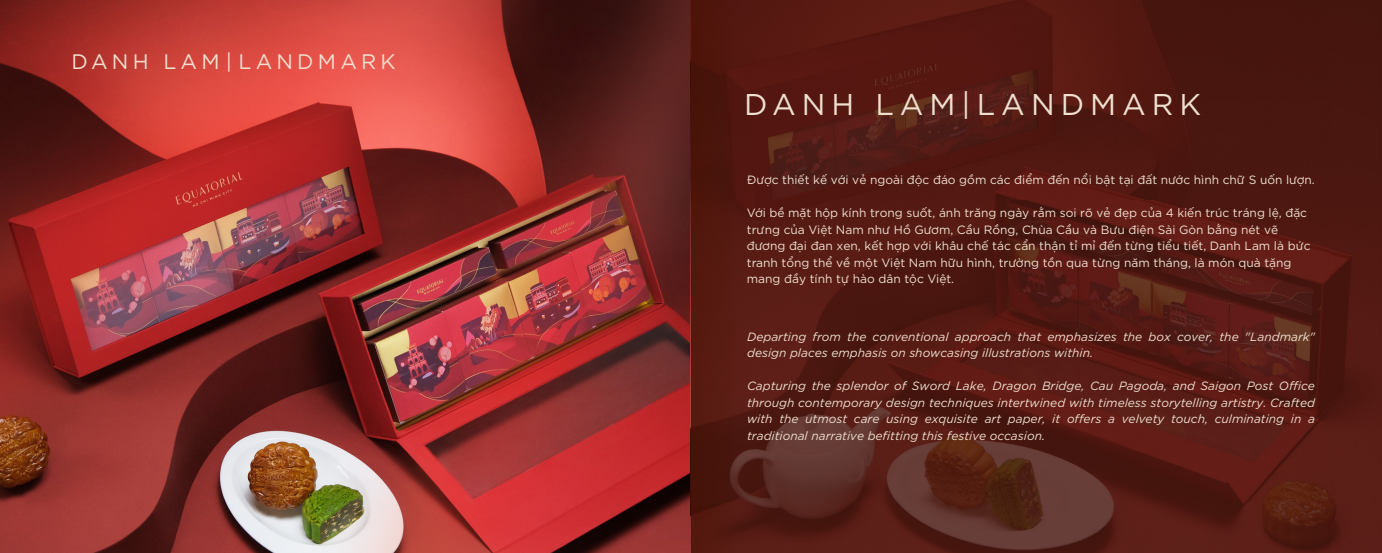
<style>
.page{position:relative;width:1382px;height:553px;background:#fff}
.page>*{position:absolute;margin:0;border:0;box-sizing:border-box;transform-origin:0 0}
.t1{font:30px "SVN Gotham";letter-spacing:.2em;color:#eedfcf}
.t2{font:21px "SVN Gotham";letter-spacing:.2em;color:#eedfcf}
.t3{font:italic 12px/16.5px "SVN Gotham";color:#eedfcf}
.t4{font:12px/16.5px "SVN Gotham";color:#eedfcf}
</style>
<div class="page">
<img style="left:0;top:0;width:1382px;height:553px">
<h2 class="t2" style="left:71px;top:46px;width:326px">DANH LAM | LANDMARK</h2>
<h1 class="t1" style="left:744px;top:82px;width:459px">DANH LAM|LANDMARK</h1>
<p class="t4" style="left:747px;top:171px;width:569px">Được thiết kế với vẻ ngoài độc đáo gồm các điểm đến nổi bật tại đất nước hình chữ S uốn lượn.</p>
<p class="t4" style="left:747px;top:204px;width:565px">Với bề mặt hộp kính trong suốt, ánh trăng ngày rằm soi rõ vẻ đẹp của 4 kiến trúc tráng lệ, đặc trưng của Việt Nam như Hồ Gươm, Cầu Rồng, Chùa Cầu và Bưu điện Sài Gòn bằng nét vẽ đương đại đan xen, kết hợp với khâu chế tác cẩn thận tỉ mỉ đến từng tiểu tiết, Danh Lam là bức tranh tổng thể về một Việt Nam hữu hình, trường tồn qua từng năm tháng, là món quà tặng mang đầy tính tự hào dân tộc Việt.</p>
<p class="t3" style="left:747px;top:327px;width:569px">Departing from the conventional approach that emphasizes the box cover, the "Landmark" design places emphasis on showcasing illustrations within.</p>
<p class="t3" style="left:747px;top:377px;width:569px;text-align:justify">Capturing the splendor of Sword Lake, Dragon Bridge, Cau Pagoda, and Saigon Post Office through contemporary design techniques intertwined with timeless storytelling artistry. Crafted with the utmost care using exquisite art paper, it offers a velvety touch, culminating in a traditional narrative befitting this festive occasion.</p>
</div>
